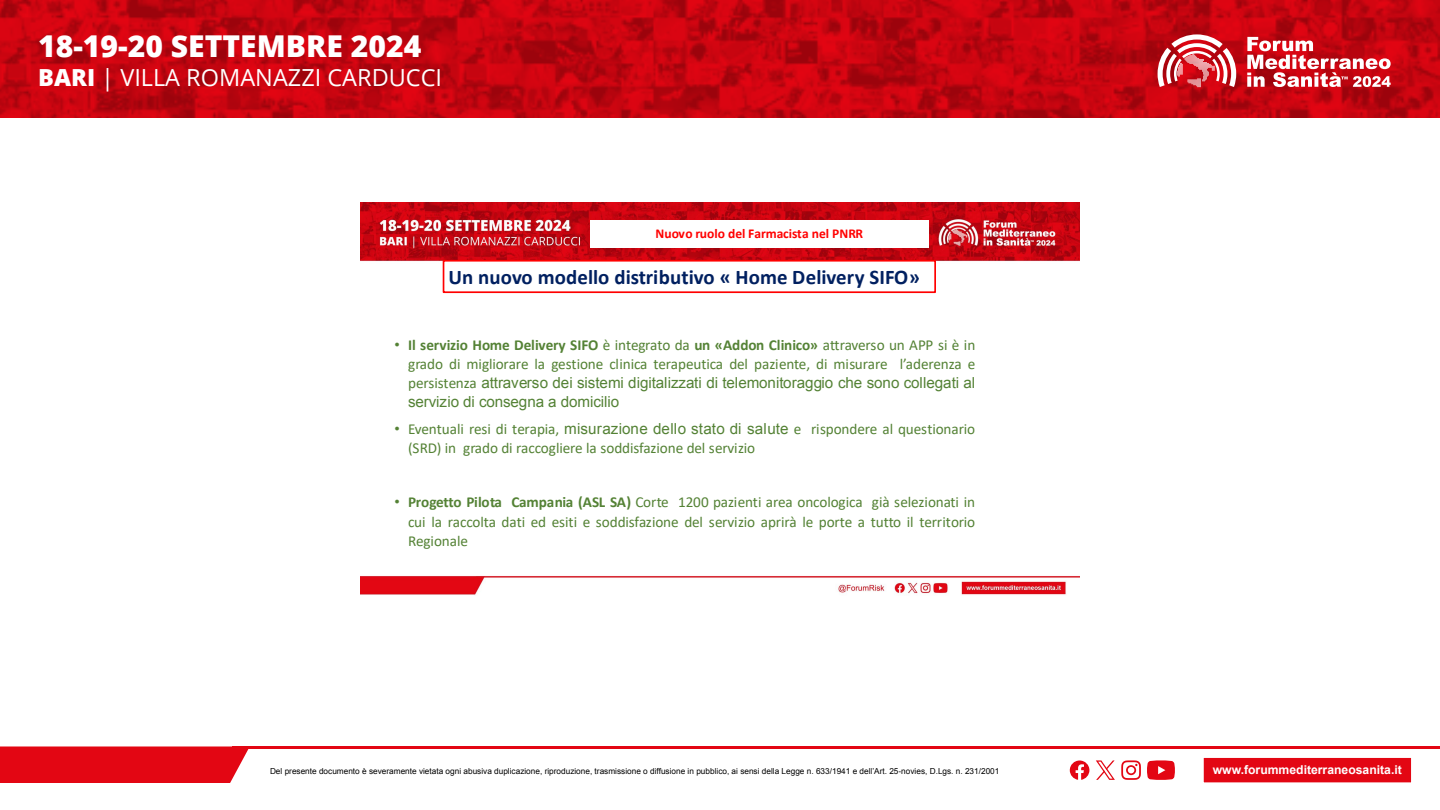
<style>
.page{position:relative;width:1440px;height:810px;background:#fff}
.page>*{position:absolute;margin:0;border:0;box-sizing:border-box;transform-origin:0 0}
.t1{font:800 30.08px "Open Sans";color:#fff}
.t2{font:23.55px "Open Sans";color:#fff}
.t3{font:700 20.85px "Calibri";color:#002060}
.t4{font:15.23px/19.1px "Calibri";letter-spacing:-.005em;color:#548235;text-align:right}
.t5{font:15.23px/19.2px "Arial";color:#548235}
.t6{font:700 13.5px "Calibri";color:#f00}
.t7{font:700 12.15px "Arial";color:#fff}
.t8{font:8.25px "Arial";color:#000}
.s1{font-weight:800}
.s2{font-family:"Arial"}
.s3{font-weight:700}
.s4{font-family:"Calibri"}
</style>
<div class="page">
<div style="left:0;top:746px;width:249px;height:37px;background:#e30613"></div>
<hr style="left:232px;top:746px;width:1208px;height:3px;background:#e30613">
<div style="left:1203px;top:757px;width:209px;height:27px;background:#e30613;border:1px solid #fff"></div>
<svg style="left:1121px;top:760px;width:20px;height:20px"></svg>
<svg style="left:1147px;top:760px;width:28px;height:20px"></svg>
<svg style="left:1070px;top:761px;width:19px;height:19px"></svg>
<svg style="left:1096px;top:760px;width:19px;height:20px"></svg>
<svg style="left:0;top:0;width:1440px;height:117px;background:#c2040f"></svg>
<svg style="left:1158px;top:34px;width:78px;height:53px"></svg>
<svg style="left:1247px;top:37px;width:144px;height:50px"></svg>
<img style="left:360px;top:202px;width:720px;height:393px">
<div style="left:443px;top:260px;width:493px;height:33px;border:2px solid #f00"></div>
<div style="left:590px;top:220px;width:339px;height:28px;background:#fff"></div>
<h1 class="t1" style="left:38px;top:24px;width:385px">18-19-20 SETTEMBRE 2024</h1>
<h2 class="t2" style="left:38px;top:62px;width:406px"><span class="s1">BARI</span> | VILLA ROMANAZZI CARDUCCI</h2>
<p class="t6" style="left:656px;top:224px;width:209px">Nuovo ruolo del Farmacista nel PNRR</p>
<h3 class="t3" style="left:449px;top:262px;width:473px">Un nuovo modello distributivo « Home Delivery SIFO»</h3>
<p class="t4" style="left:395px;top:335px;width:582px"><span class="s2">•</span> <span class="s3">Il servizio Home Delivery SIFO</span> è integrato da <span class="s3">un «Addon Clinico»</span> attraverso un APP si è in grado di migliorare la gestione clinica terapeutica del paziente, di misurare l’aderenza e</p>
<p class="t5" style="left:408px;top:373px;width:569px"><span class="s4">persistenza</span> attraverso dei sistemi digitalizzati di telemonitoraggio che sono collegati al servizio di consegna a domicilio</p>
<p class="t4" style="left:408px;top:419px;width:569px;text-align:left;text-indent:-14px"><span class="s2">•</span> Eventuali resi di terapia, <span class="s2">misurazione dello stato di salute</span> e rispondere al questionario (SRD) in grado di raccogliere la soddisfazione del servizio</p>
<p class="t4" style="left:408px;top:492px;width:569px;line-height:19.4px;text-align:justify;text-indent:-14px"><span class="s2">•</span> <span class="s3">Progetto Pilota Campania (ASL SA)</span> Corte 1200 pazienti area oncologica già selezionati in cui la raccolta dati ed esiti e soddisfazione del servizio aprirà le porte a tutto il territorio Regionale</p>
<p class="t8" style="left:270px;top:766px;width:731px">Del presente documento è severamente vietata ogni abusiva duplicazione, riproduzione, trasmissione o diffusione in pubblico, ai sensi della Legge n. 633/1941 e dell’Art. 25-novies, D.Lgs. n. 231/2001</p>
<p class="t7" style="left:1213px;top:762px;width:191px">www.forummediterraneosanita.it</p>
</div>
